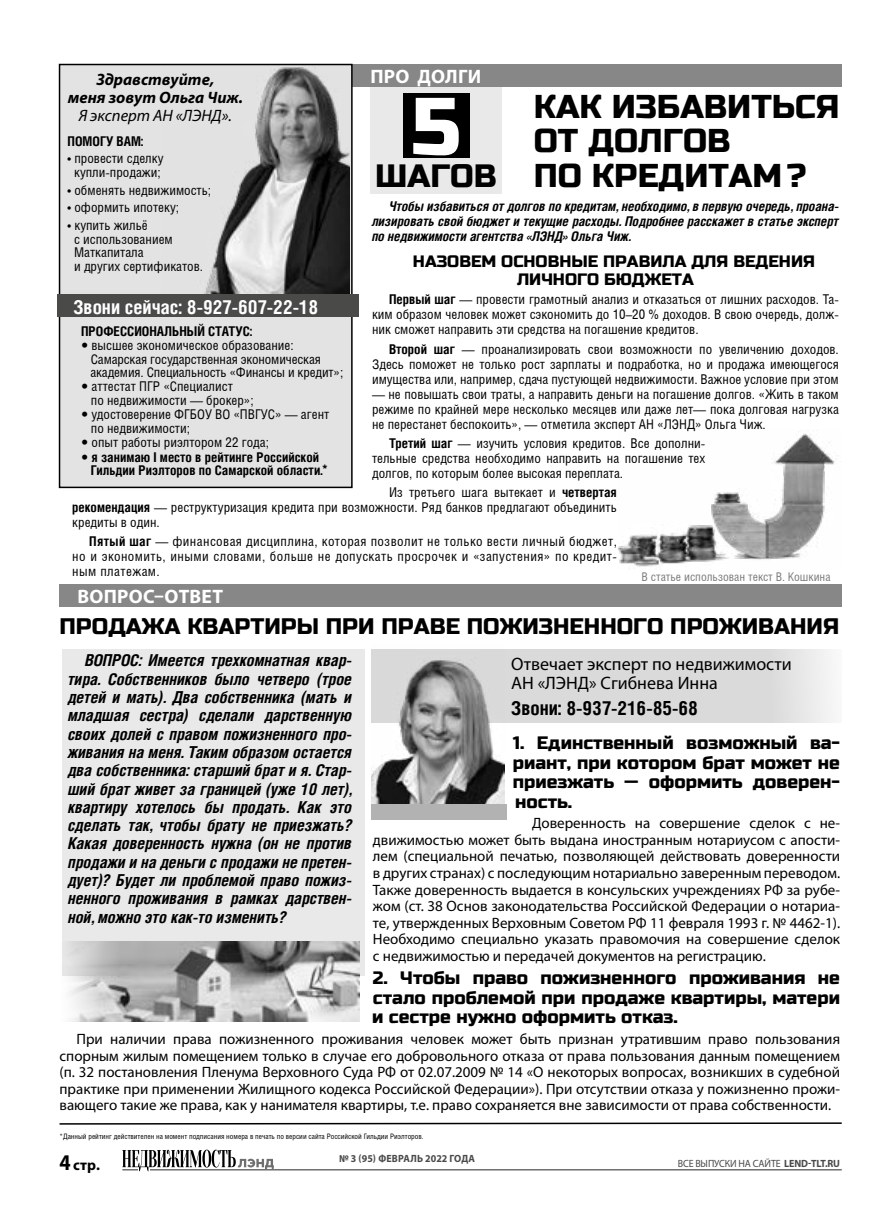
<style>
.page{position:relative;width:893px;height:1229px;background:#fff}
.page>*{position:absolute;margin:0;border:0;box-sizing:border-box;transform-origin:0 0}
.t1{font:81px "Russo One";color:#fff}
.t2{font:33px/34.5px "Russo One";color:#000}
.t3{font:32.25px "Russo One";color:#000}
.t4{font:22.5px "Russo One";color:#000}
.t5{font:700 19.5px "Helios Cond";color:#fff}
.t6{font:700 19.5px "Helios Cond";color:#000}
.t7{font:700 19.5px "Myriad Pro";letter-spacing:.015em;color:#fff}
.t8{font:18px/19.5px "Russo One";color:#000;text-align:justify}
.t9{font:18px/19.5px "Myriad Pro";color:#000}
.t10{font:italic 700 16.5px/18.3px "Helios Cond";color:#000;text-align:justify}
.t11{font:16.5px/18px "Russo One";color:#000}
.t12{font:italic 700 16.5px/18px "Myriad Pro";color:#000;text-align:center}
.t13{font:italic 16.5px "Myriad Pro";color:#000}
.t14{font:15px/16.5px "Myriad Pro";color:#000;text-align:justify}
.t15{font:700 15px "Myriad Pro";color:#000}
.t16{font:13.5px/15px "Helios Cond";color:#000;text-align:justify}
.t17{font:italic 700 13.5px/15px "Helios Cond";color:#000;text-align:justify}
.t18{font:700 13.5px/13.5px "Helios Cond";color:#000}
.t19{font:12px "Helios Cond";color:#7c7b7b}
.t20{font:10.5px "Myriad Pro";letter-spacing:-.01em;color:#4a4a49;scale:.95 1}
.t21{font:700 10.5px "Myriad Pro";color:#4a4a49;scale:.95 1}
.t22{font:7.5px "Helios Cond";color:#000}
.s1{font-weight:700}
.s2{font-size:22.5px}
</style>
<div class="page">
<hr style="left:122px;top:1169px;width:720px;height:1px;background:#706f6f">
<svg style="left:122px;top:1150px;width:152px;height:21px"></svg>
<div style="left:370px;top:87px;width:132px;height:107px;background:#e9e9e9"></div>
<div style="left:371px;top:650px;width:471px;height:73px;background:#dadada"></div>
<div style="left:60px;top:65px;width:782px;height:22px;background:#878787"></div>
<div style="left:60px;top:584px;width:782px;height:23px;background:#878787"></div>
<div style="left:62px;top:649px;width:302px;height:327px;background:#e9e9e9"></div>
<img style="left:371px;top:649px;width:133px;height:155px">
<div style="left:371px;top:804px;width:136px;height:16px;background:#b3b2b2"></div>
<div style="left:403px;top:93px;width:67px;height:65px;background:#000"></div>
<img style="left:618px;top:433px;width:217px;height:134px">
<img style="left:69px;top:942px;width:290px;height:80px">
<div style="left:60px;top:65px;width:292px;height:422px;background:#e3e3e3"></div>
<div style="left:59px;top:64px;width:294px;height:424px;border:2px solid #000"></div>
<img style="left:161px;top:65px;width:189px;height:230px">
<div style="left:57px;top:295px;width:302px;height:22px;background:#4a4a49"></div>
<svg style="left:59px;top:1122px;width:783px;height:3px"></svg>
<h3 class="t7" style="left:370px;top:63px;width:113px">ПРО ДОЛГИ</h3>
<p class="t12" style="left:68px;top:69px;width:177px">Здравствуйте,<br>меня зовут Ольга Чиж.</p>
<p class="t13" style="left:79px;top:105px;width:155px">Я эксперт АН «ЛЭНД».</p>
<h2 class="t2" style="left:534px;top:90px;width:307px">КАК ИЗБАВИТЬСЯ<br>ОТ ДОЛГОВ<br>ПО КРЕДИТАМ?</h2>
<h1 class="t1" style="left:412px;top:80px;width:50px">5</h1>
<h3 class="t3" style="left:375px;top:157px;width:123px">ШАГОВ</h3>
<p class="t18" style="left:68px;top:134px;width:77px">ПОМОГУ ВАМ:</p>
<p class="t16" style="left:68px;top:152px;width:97px;line-height:13.5px;text-align:center">• провести сделку купли-продажи;</p>
<p class="t16" style="left:68px;top:182px;width:145px">• обменять недвижимость;</p>
<p class="t16" style="left:68px;top:200px;width:113px">• оформить ипотеку;</p>
<p class="t16" style="left:74px;top:218px;width:131px;line-height:13.5px;text-align:left;text-indent:-6px">• купить жильё<br>с использованием<br>Маткапитала<br>и других сертификатов.</p>
<p class="t17" style="left:372px;top:198px;width:468px;text-indent:17px">Чтобы избавиться от долгов по кредитам, необходимо, в первую очередь, проана&shy;лизировать свой бюджет и текущие расходы. Подробнее расскажет в статье эксперт по недвижимости агентства «ЛЭНД» Ольга Чиж.</p>
<p class="t11" style="left:517px;top:253px;width:299px;text-indent:-104px">НАЗОВЕМ ОСНОВНЫЕ ПРАВИЛА ДЛЯ ВЕДЕНИЯ<br>ЛИЧНОГО БЮДЖЕТА</p>
<p class="t16" style="left:372px;top:292px;width:468px;text-indent:17px"><span class="s1">Первый шаг</span> — провести грамотный анализ и отказаться от лишних расходов. Та&shy;ким образом человек может сэкономить до 10–20 % доходов. В свою очередь, долж&shy;ник сможет направить эти средства на погашение кредитов.</p>
<p class="t16" style="left:372px;top:341px;width:468px;text-indent:17px"><span class="s1">Второй шаг</span> — проанализировать свои возможности по увеличению доходов.<br>Здесь поможет не только рост зарплаты и подработка, но и продажа имеющегося имущества или, например, сдача пустующей недвижимости. Важное условие при этом</p>
<p class="t16" style="left:372px;top:386px;width:468px">— не повышать свои траты, а направить деньги на погашение долгов. «Жить в таком режиме по крайней мере несколько месяцев или даже лет— пока долговая нагрузка не перестанет беспокоить», — отметила эксперт АН «ЛЭНД» Ольга Чиж.</p>
<p class="t16" style="left:372px;top:435px;width:335px;text-indent:17px"><span class="s1">Третий шаг</span> — изучить условия кредитов. Все дополни&shy;тельные средства необходимо направить на погашение тех долгов, по которым более высокая переплата.</p>
<p class="t16" style="left:72px;top:485px;width:546px;text-indent:317px">Из третьего шага вытекает и <span class="s1">четвертая рекомендация</span> — реструктуризация кредита при возможности. Ряд банков предлагают объединить кредиты в один.</p>
<p class="t16" style="left:72px;top:534px;width:546px;text-indent:17px"><span class="s1">Пятый шаг</span> — финансовая дисциплина, которая позволит не только вести личный бюджет, но и экономить, иными словами, больше не допускать просрочек и «запустения» по кредит&shy;ным платежам.</p>
<h3 class="t5" style="left:73px;top:295px;width:246px">Звони сейчас: 8-927-607-22-18</h3>
<p class="t18" style="left:81px;top:324px;width:173px">ПРОФЕССИОНАЛЬНЫЙ СТАТУС:</p>
<p class="t16" style="left:90px;top:338px;width:254px;line-height:13.5px;text-align:left;text-indent:-9px"><span class="s1">•</span> высшее экономическое образование:<br>Самарская государственная экономическая академия. Специальность «Финансы и кредит»;</p>
<p class="t16" style="left:91px;top:380px;width:164px;line-height:13.5px;text-indent:-10px"><span class="s1">•</span> аттестат ПГР «Специалист<br>по недвижимости — брокер»;</p>
<p class="t16" style="left:91px;top:407px;width:240px;line-height:13.5px;text-indent:-10px"><span class="s1">•</span> удостоверение ФГБОУ ВО «ПВГУС» — агент по недвижимости;</p>
<p class="t16" style="left:81px;top:435px;width:189px"><span class="s1">•</span> опыт работы риэлтором 22 года;</p>
<p class="t18" style="left:91px;top:450px;width:238px;text-indent:-10px">• я занимаю I место в рейтинге Российской<br>Гильдии Риэлторов по Самарской области.*</p>
<p class="t19" style="left:642px;top:569px;width:190px">В статье использован текст В. Кошкина</p>
<h3 class="t7" style="left:78px;top:583px;width:147px">ВОПРОС–ОТВЕТ</h3>
<h3 class="t4" style="left:60px;top:613px;width:781px">ПРОДАЖА КВАРТИРЫ ПРИ ПРАВЕ ПОЖИЗНЕННОГО ПРОЖИВАНИЯ</h3>
<p class="t10" style="left:68px;top:651px;width:285px;text-indent:17px">ВОПРОС: Имеется трехкомнатная квар&shy;тира. Собственников было четверо (трое детей и мать). Два собственника (мать и младшая сестра) сделали дарственную своих долей с правом пожизненного про&shy;живания на меня. Таким образом остается два собственника: старший брат и я. Стар&shy;ший брат живет за границей (уже 10 лет), квартиру хотелось бы продать. Как это сделать так, чтобы брату не приезжать?<br>Какая доверенность нужна (он не против продажи и на деньги с продажи не претен&shy;дует)? Будет ли проблемой право пожиз&shy;ненного проживания в рамках дарствен&shy;ной, можно это как-то изменить?</p>
<h3 class="t9" style="left:511px;top:654px;width:282px">Отвечает эксперт по недвижимости<br>АН «ЛЭНД» Сгибнева Инна</h3>
<h3 class="t6" style="left:511px;top:696px;width:189px">Звони: 8-937-216-85-68</h3>
<h3 class="t8" style="left:513px;top:734px;width:329px">1. Единственный возможный ва&shy;риант, при котором брат может не приезжать — оформить доверен&shy;ность.</h3>
<p class="t14" style="left:373px;top:815px;width:469px;text-indent:159px">Доверенность на совершение сделок с не&shy;движимостью может быть выдана иностранным нотариусом с апости&shy;лем (специальной печатью, позволяющей действовать доверенности в других странах) с последующим нотариально заверенным переводом.<br>Также доверенность выдается в консульских учреждениях РФ за рубе&shy;жом (ст. 38 Основ законодательства Российской Федерации о нотариа&shy;те, утвержденных Верховным Советом РФ 11 февраля 1993 г. № 4462-1).<br>Необходимо специально указать правомочия на совершение сделок с недвижимостью и передачей документов на регистрацию.</p>
<h3 class="t8" style="left:372px;top:969px;width:469px">2. Чтобы право пожизненного проживания не стало проблемой при продаже квартиры, матери и сестре нужно оформить отказ.</h3>
<p class="t14" style="left:60px;top:1030px;width:782px;text-indent:17px">При наличии права пожизненного проживания человек может быть признан утратившим право пользования спорным жилым помещением только в случае его добровольного отказа от права пользования данным помещением (п. 32 постановления Пленума Верховного Суда РФ от 02.07.2009 № 14 «О некоторых вопросах, возникших в судебной практике при применении Жилищного кодекса Российской Федерации»). При отсутствии отказа у пожизненно прожи&shy;вающего такие же права, как у нанимателя квартиры, т.е. право сохраняется вне зависимости от права собственности.</p>
<p class="t22" style="left:60px;top:1132px;width:366px">*Данный рейтинг действителен на момент подписания номера в печать по версии сайта Российской Гильдии Риэлторов.</p>
<p class="t15" style="left:60px;top:1155px;width:42px"><span class="s2">4</span> стр.</p>
<p class="t21" style="left:339px;top:1152px;width:145px">№ 3 (95) ФЕВРАЛЬ 2022 ГОДА</p>
<p class="t20" style="left:678px;top:1157px;width:172px">ВСЕ ВЫПУСКИ НА САЙТЕ <span class="s1">LEND-TLT.RU</span></p>
</div>
